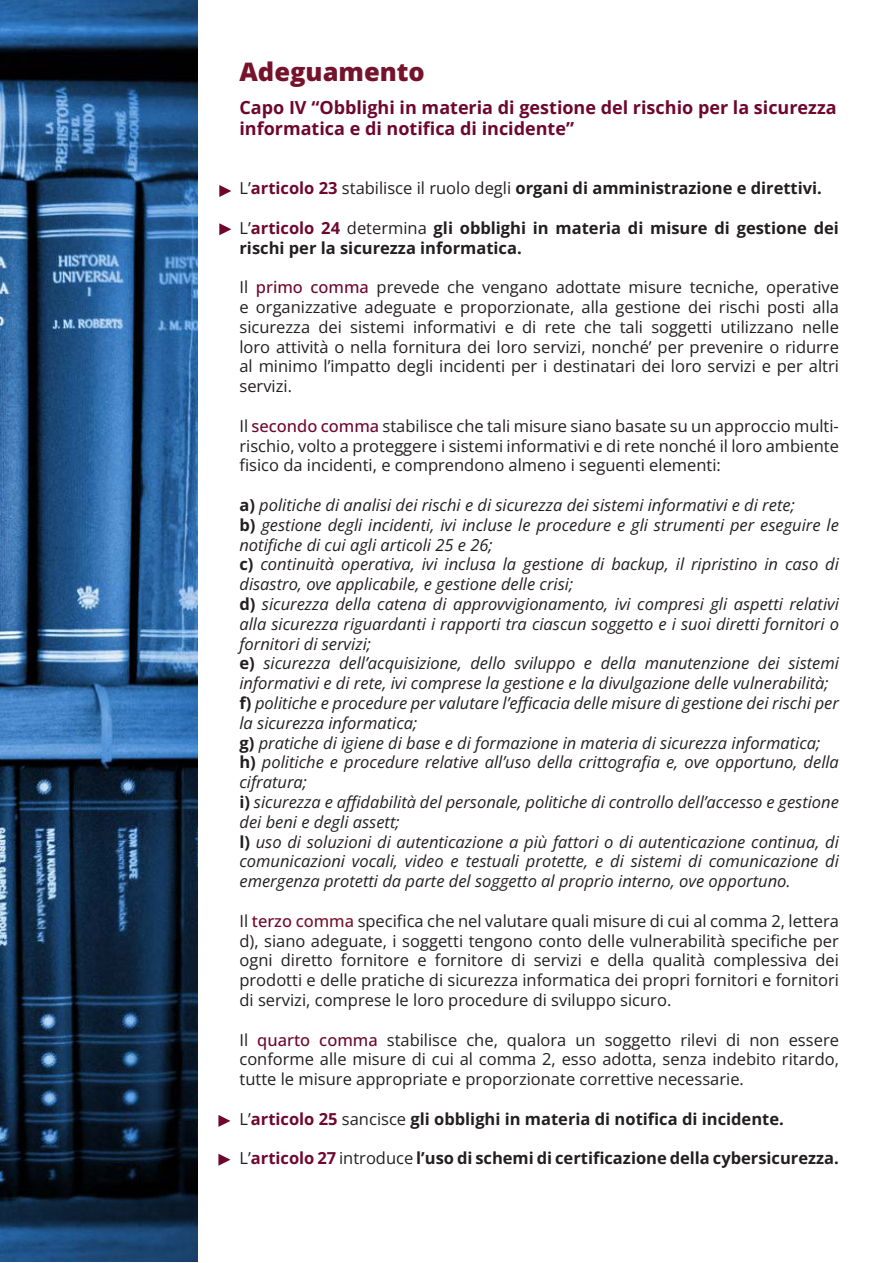
<style>
.page{position:relative;width:893px;height:1263px;background:#fff}
.page>*{position:absolute;margin:0;border:0;box-sizing:border-box;transform-origin:0 0}
.t1{font:800 25.5px "Open Sans";color:#75132c}
.t2{font:700 18px/21.6px "Open Sans";color:#6e072d}
.t3{font:italic 16.5px/19.8px "Open Sans";color:#231f20}
.t4{font:16.5px/19.8px "Open Sans";color:#231f20;text-align:justify}
.t5{font:700 16.5px/19.8px "Open Sans";color:#231f20}
.s1{font-weight:400}
.s2{color:#6f072e}
.s3{font-weight:500;color:#6f072e}
.s4{font-weight:700;font-style:normal}
.s5{font-weight:500;color:#75132d}
</style>
<div class="page">
<img style="left:0;top:0;width:198px;height:1262px">
<svg style="left:219px;top:185px;width:12px;height:12px"></svg>
<svg style="left:219px;top:223px;width:12px;height:12px"></svg>
<svg style="left:218px;top:1115px;width:12px;height:12px"></svg>
<svg style="left:218px;top:1154px;width:12px;height:12px"></svg>
<p class="t1" style="left:239px;top:55px;width:187px">Adeguamento</p>
<p class="t2" style="left:239px;top:96px;width:599px">Capo IV “Obblighi in materia di gestione del rischio per la sicurezza informatica e di notifica di incidente”</p>
<p class="t5" style="left:239px;top:178px;width:584px"><span class="s1">L’</span><span class="s2">articolo 23</span> <span class="s1">stabilisce il ruolo degli</span> organi di amministrazione e direttivi.</p>
<p class="t5" style="left:239px;top:217px;width:601px"><span class="s1">L’</span><span class="s2">articolo 24</span> <span class="s1">determina</span> gli obblighi in materia di misure di gestione dei rischi per la sicurezza informatica.</p>
<p class="t4" style="left:239px;top:277px;width:601px">Il <span class="s3">primo comma</span> prevede che vengano adottate misure tecniche, operative e organizzative adeguate e proporzionate, alla gestione dei rischi posti alla sicurezza dei sistemi informativi e di rete che tali soggetti utilizzano nelle loro attività o nella fornitura dei loro servizi, nonché’ per prevenire o ridurre al minimo l’impatto degli incidenti per i destinatari dei loro servizi e per altri servizi.</p>
<p class="t4" style="left:239px;top:415px;width:601px">Il <span class="s3">secondo comma</span> stabilisce che tali misure siano basate su un approccio multi&shy;rischio, volto a proteggere i sistemi informativi e di rete nonché il loro ambiente fisico da incidenti, e comprendono almeno i seguenti elementi:</p>
<p class="t3" style="left:239px;top:494px;width:557px"><span class="s4">a)</span> politiche di analisi dei rischi e di sicurezza dei sistemi informativi e di rete;</p>
<p class="t3" style="left:239px;top:514px;width:601px"><span class="s4">b)</span> gestione degli incidenti, ivi incluse le procedure e gli strumenti per eseguire le notifiche di cui agli articoli 25 e 26;</p>
<p class="t3" style="left:239px;top:554px;width:601px"><span class="s4">c)</span> continuità operativa, ivi inclusa la gestione di backup, il ripristino in caso di disastro, ove applicabile, e gestione delle crisi;</p>
<p class="t3" style="left:239px;top:593px;width:601px;text-align:justify"><span class="s4">d)</span> sicurezza della catena di approvvigionamento, ivi compresi gli aspetti relativi alla sicurezza riguardanti i rapporti tra ciascun soggetto e i suoi diretti fornitori o fornitori di servizi;</p>
<p class="t3" style="left:239px;top:653px;width:601px"><span class="s4">e)</span> sicurezza dell’acquisizione, dello sviluppo e della manutenzione dei sistemi informativi e di rete, ivi comprese la gestione e la divulgazione delle vulnerabilità;</p>
<p class="t3" style="left:239px;top:692px;width:601px"><span class="s4">f)</span> politiche e procedure per valutare l’efficacia delle misure di gestione dei rischi per la sicurezza informatica;</p>
<p class="t3" style="left:239px;top:732px;width:582px"><span class="s4">g)</span> pratiche di igiene di base e di formazione in materia di sicurezza informatica;</p>
<p class="t3" style="left:239px;top:752px;width:601px"><span class="s4">h)</span> politiche e procedure relative all’uso della crittografia e, ove opportuno, della cifratura;</p>
<p class="t3" style="left:239px;top:791px;width:601px"><span class="s4">i)</span> sicurezza e affidabilità del personale, politiche di controllo dell’accesso e gestione dei beni e degli assett;</p>
<p class="t3" style="left:239px;top:831px;width:601px;text-align:justify"><span class="s4">l)</span> uso di soluzioni di autenticazione a più fattori o di autenticazione continua, di comunicazioni vocali, video e testuali protette, e di sistemi di comunicazione di emergenza protetti da parte del soggetto al proprio interno, ove opportuno.</p>
<p class="t4" style="left:239px;top:910px;width:601px">Il <span class="s3">terzo</span> <span class="s5">comma</span> specifica che nel valutare quali misure di cui al comma 2, lettera d), siano adeguate, i soggetti tengono conto delle vulnerabilità specifiche per ogni diretto fornitore e fornitore di servizi e della qualità complessiva dei prodotti e delle pratiche di sicurezza informatica dei propri fornitori e fornitori di servizi, comprese le loro procedure di sviluppo sicuro.</p>
<p class="t4" style="left:239px;top:1029px;width:601px">Il <span class="s3">quarto comma</span> stabilisce che, qualora un soggetto rilevi di non essere conforme alle misure di cui al comma 2, esso adotta, senza indebito ritardo, tutte le misure appropriate e proporzionate correttive necessarie.</p>
<p class="t5" style="left:239px;top:1108px;width:546px"><span class="s1">L’</span><span class="s2">articolo 25</span> <span class="s1">sancisce</span> gli obblighi in materia di notifica di incidente.</p>
<p class="t5" style="left:239px;top:1148px;width:601px"><span class="s1">L’</span><span class="s2">articolo 27</span> <span class="s1">introduce</span> l’uso di schemi di certificazione della cybersicurezza.</p>
</div>
